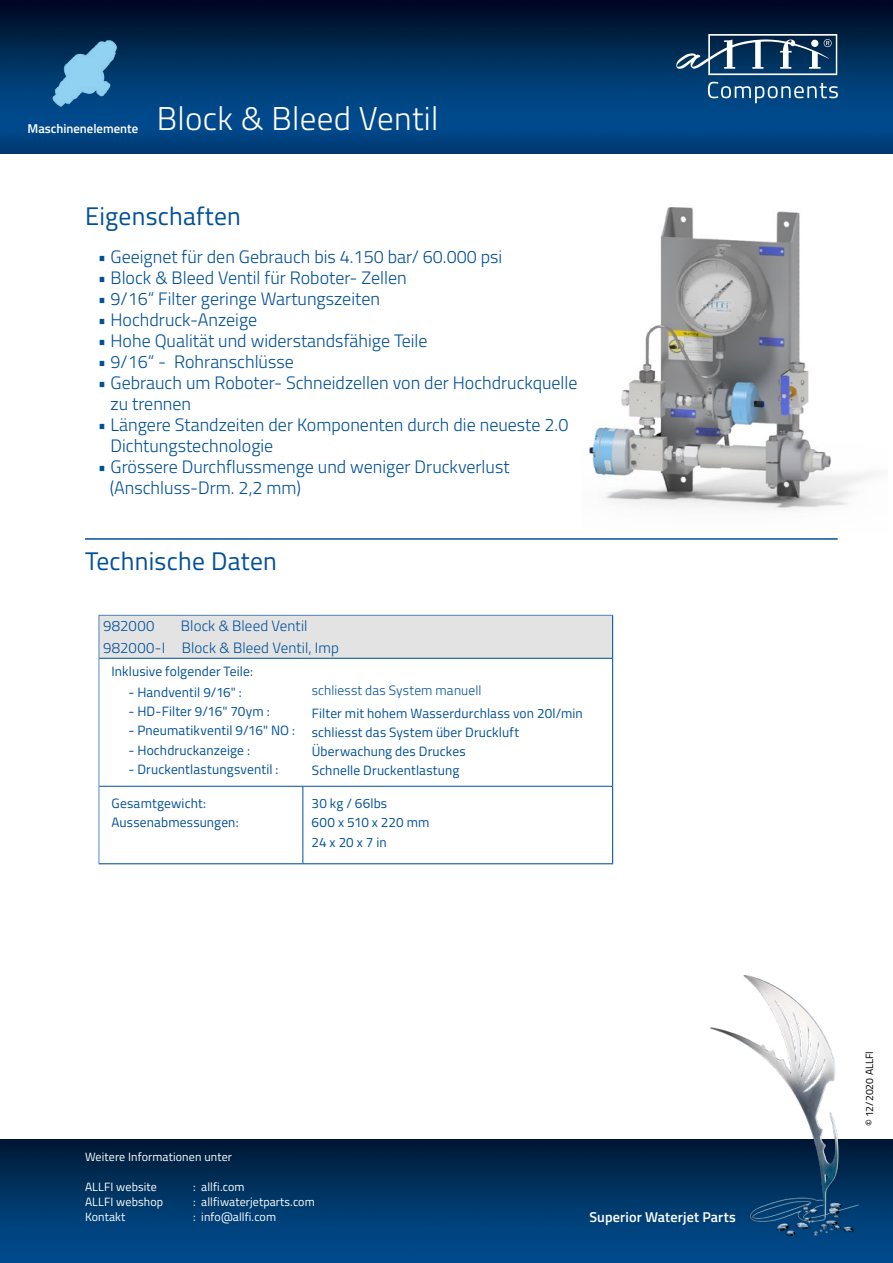
<style>
.page{position:relative;width:893px;height:1263px;background:#fff}
.page>*{position:absolute;margin:0;border:0;box-sizing:border-box;transform-origin:0 0}
.t1{font:300 33px "Titillium Web";letter-spacing:.01em;color:#fff}
.t2{font:25.5px "Titillium Web";letter-spacing:.01em;color:#005098}
.t3{font:300 18px/21px "Titillium Web";color:#005098}
.t4{font:300 15px "Titillium Web";letter-spacing:.005em;color:#005098}
.t5{font:600 14.25px "Titillium Web";letter-spacing:.01em;color:#fff}
.t6{font:13.5px/19.2px "Titillium Web";letter-spacing:.01em;color:#005098}
.t7{font:300 13.5px "Titillium Web";letter-spacing:.01em;color:#005098}
.t8{font:600 12.75px "Titillium Web";color:#fff}
.t9{font:12px "Titillium Web";letter-spacing:.01em;color:#fcfeff}
.t10{font:10.5px "Titillium Web";color:#000}
</style>
<div class="page">
<img style="left:0;top:0;width:893px;height:153px">
<img style="left:0;top:1140px;width:893px;height:123px">
<img style="left:710px;top:976px;width:149px;height:259px">
<svg style="left:708px;top:82px;width:130px;height:21px;background:#316796"></svg>
<svg style="left:676px;top:34px;width:161px;height:41px"></svg>
<div style="left:811px;top:40px;width:7px;height:7px;background:#fff;border-radius:50%"></div>
<img style="left:41px;top:28px;width:89px;height:89px">
<hr style="left:85px;top:538px;width:753px;height:2px;background:#005098">
<img style="left:589px;top:207px;width:286px;height:304px">
<div style="left:99px;top:615px;width:514px;height:43px;background:#e3e3e4"></div>
<hr style="left:612px;top:615px;width:1px;height:43px;background:#005098">
<hr style="left:99px;top:658px;width:204px;height:1px;background:#005098">
<hr style="left:303px;top:658px;width:309px;height:1px;background:#005098">
<hr style="left:612px;top:786px;width:1px;height:77px;background:#005098">
<hr style="left:303px;top:863px;width:310px;height:1px;background:#005098">
<svg style="left:612px;top:658px;width:1px;height:22px"></svg>
<hr style="left:612px;top:680px;width:1px;height:106px;background:#005098">
<hr style="left:303px;top:786px;width:309px;height:1px;background:#005098">
<hr style="left:99px;top:786px;width:204px;height:1px;background:#005098">
<hr style="left:303px;top:786px;width:1px;height:77px;background:#005098">
<hr style="left:98px;top:863px;width:205px;height:1px;background:#005098">
<div style="left:98px;top:614px;width:517px;height:271px;border:1px solid #fff"></div>
<p class="t8" style="left:28px;top:119px;width:112px">Maschinenelemente</p>
<h1 class="t1" style="left:157px;top:95px;width:283px">Block &amp; Bleed Ventil</h1>
<h2 class="t2" style="left:85px;top:197px;width:157px">Eigenschaften</h2>
<p class="t3" style="left:98px;top:245px;width:406px">• Geeignet für den Gebrauch bis 4.150 bar/ 60.000 psi</p>
<p class="t3" style="left:98px;top:266px;width:310px">• Block &amp; Bleed Ventil für Roboter- Zellen</p>
<p class="t3" style="left:98px;top:287px;width:284px">• 9/16“ Filter geringe Wartungszeiten</p>
<p class="t3" style="left:98px;top:308px;width:161px">• Hochdruck-Anzeige</p>
<p class="t3" style="left:98px;top:329px;width:331px">• Hohe Qualität und widerstandsfähige Teile</p>
<p class="t3" style="left:98px;top:350px;width:198px">• 9/16 -“ Rohranschlüsse</p>
<p class="t3" style="left:111px;top:371px;width:469px;text-indent:-13px">• Gebrauch um Roboter- Schneidzellen von der Hochdruckquelle zu trennen</p>
<p class="t3" style="left:111px;top:413px;width:459px;text-indent:-13px">• Längere Standzeiten der Komponenten durch die neueste 2.0<br>Dichtungstechnologie</p>
<p class="t3" style="left:110px;top:455px;width:401px;text-indent:-12px">• Grössere Durchflussmenge und weniger Druckverlust (Anschluss-Drm. 2,2 mm(</p>
<h2 class="t2" style="left:85px;top:542px;width:193px">Technische Daten</h2>
<p class="t4" style="left:103px;top:615px;width:53px">982000</p>
<p class="t4" style="left:181px;top:615px;width:128px">Block &amp; Bleed Ventil</p>
<p class="t4" style="left:182px;top:636px;width:159px">Block &amp; Bleed Ventil, Imp</p>
<p class="t4" style="left:103px;top:636px;width:64px">982000-I</p>
<p class="t6" style="left:112px;top:661px;width:143px">Inklusive folgender Teile:</p>
<p class="t6" style="left:129px;top:682px;width:115px">- Handventil 9/16 :"</p>
<p class="t6" style="left:129px;top:701px;width:143px">- HD-Filter 9/16" 70ym :</p>
<p class="t6" style="left:129px;top:720px;width:168px">- Pneumatikventil 9/16" NO :</p>
<p class="t6" style="left:129px;top:740px;width:123px">- Hochdruckanzeige :</p>
<p class="t6" style="left:129px;top:759px;width:152px">- Druckentlastungsventil :</p>
<p class="t7" style="left:312px;top:681px;width:171px">schliesst das System manuell</p>
<p class="t6" style="left:312px;top:703px;width:273px">Filter mit hohem Wasserdurchlass von 20 /l min schliesst das System über Druckluft Überwachung des Druckes<br>Schnelle Druckentlastung</p>
<p class="t6" style="left:112px;top:793px;width:129px">Gesamtgewicht:<br>Aussenabmessungen:</p>
<p class="t6" style="left:312px;top:793px;width:119px">30 kg / 66lbs<br>600 x 510 x 220 mm<br>24 x 20 in7x</p>
<p class="t9" style="left:85px;top:1148px;width:148px">Weitere Informationen unter</p>
<p class="t9" style="left:201px;top:1178px;width:45px">allfi.com</p>
<p class="t9" style="left:85px;top:1178px;width:73px">ALLFI website</p>
<p class="t9" style="left:193px;top:1178px;width:4px">:</p>
<p class="t9" style="left:85px;top:1193px;width:80px">ALLFI webshop</p>
<p class="t9" style="left:85px;top:1208px;width:42px">Kontakt</p>
<p class="t9" style="left:201px;top:1193px;width:115px">allfiwaterjetparts.com</p>
<p class="t9" style="left:193px;top:1193px;width:4px">:</p>
<p class="t9" style="left:201px;top:1208px;width:76px">info@allfi.com</p>
<p class="t9" style="left:193px;top:1208px;width:4px">:</p>
<p class="t5" style="left:589px;top:1206px;width:148px">Superior Waterjet Parts</p>
<p class="t10" style="left:862px;top:1126px;width:77px;rotate:-90deg">© 12/2020 ALLFI</p>
</div>
